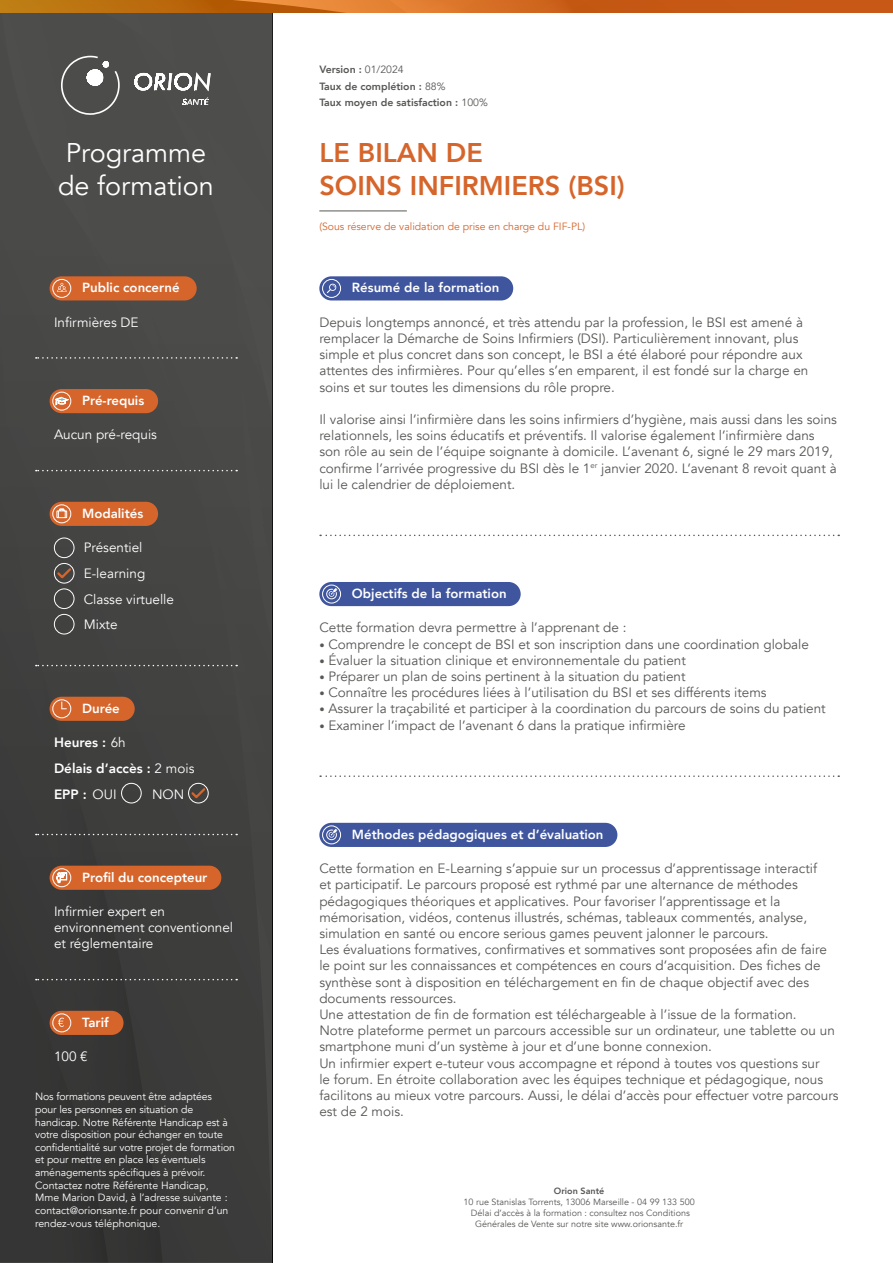
<style>
.page{position:relative;width:893px;height:1263px;background:#fff}
.page>*{position:absolute;margin:0;border:0;box-sizing:border-box;transform-origin:0 0}
.t1{font:800 27px/32.4px "Avenir";color:#d6652b}
.t2{font:27px/32.4px "Avenir";color:#fff}
.t3{font:13.5px/16.2px "Avenir";color:#575756}
.t4{font:13.5px/16.2px "Avenir";color:#fff}
.t5{font:800 13.5px/25.8px "Avenir";color:#fff}
.t6{font:800 13.2px "Avenir";color:#fff}
.t7{font:10.5px/12.6px "Avenir";letter-spacing:-.01em;color:#fff}
.t8{font:800 10.5px/16px "Avenir";color:#575756}
.t9{font:10.5px "Avenir";color:#d6652b}
.t10{font:9px/10.8px "Avenir";color:#575756;text-align:center}
.t11{font:800 9px "Avenir";color:#575756}
.s1{font-weight:400}
.s2{font-size:10.5px}
</style>
<div class="page">
<div style="left:0;top:13px;width:272px;height:1250px;background:linear-gradient(to bottom,#50504f,#353535)"></div>
<svg style="left:36px;top:357px;width:201px;height:2px"></svg>
<svg style="left:36px;top:470px;width:201px;height:1px"></svg>
<svg style="left:36px;top:665px;width:201px;height:1px"></svg>
<svg style="left:36px;top:834px;width:201px;height:1px"></svg>
<svg style="left:36px;top:979px;width:201px;height:1px"></svg>
<div style="left:50px;top:1011px;width:74px;height:24px;background:#d6652b;border-radius:12px"></div>
<div style="left:52px;top:1013px;width:19px;height:19px;border:1px solid #fff;border-radius:50%"></div>
<svg style="left:58px;top:1018px;width:6px;height:9px"></svg>
<div style="left:50px;top:389px;width:108px;height:24px;background:#d6652b;border-radius:12px"></div>
<div style="left:52px;top:392px;width:19px;height:18px;border:1px solid #fff;border-radius:50%"></div>
<svg style="left:55px;top:397px;width:13px;height:8px"></svg>
<div style="left:50px;top:866px;width:171px;height:24px;background:#d6652b;border-radius:12px"></div>
<div style="left:52px;top:868px;width:19px;height:19px;border:1px solid #fff;border-radius:50%"></div>
<svg style="left:57px;top:872px;width:10px;height:14px"></svg>
<div style="left:319px;top:276px;width:194px;height:24px;background:#3f559e;border-radius:12px"></div>
<div style="left:322px;top:279px;width:19px;height:19px;border:1px solid #fff;border-radius:50%"></div>
<svg style="left:327px;top:283px;width:10px;height:10px"></svg>
<div style="left:319px;top:582px;width:202px;height:24px;background:#3f559e;border-radius:12px"></div>
<div style="left:322px;top:585px;width:19px;height:18px;border:1px solid #fff;border-radius:50%"></div>
<svg style="left:326px;top:588px;width:12px;height:12px"></svg>
<svg style="left:320px;top:535px;width:519px;height:1px"></svg>
<svg style="left:320px;top:775px;width:519px;height:2px"></svg>
<div style="left:50px;top:276px;width:147px;height:24px;background:#d6652b;border-radius:12px"></div>
<div style="left:52px;top:279px;width:19px;height:19px;border:1px solid #fff;border-radius:50%"></div>
<svg style="left:57px;top:283px;width:10px;height:9px"></svg>
<div style="left:54px;top:538px;width:20px;height:20px;border:1px solid #fff;border-radius:50%"></div>
<div style="left:54px;top:588px;width:20px;height:21px;border:1px solid #fff;border-radius:50%"></div>
<div style="left:54px;top:563px;width:20px;height:20px;border:1px solid #fff;border-radius:50%"></div>
<div style="left:54px;top:614px;width:20px;height:20px;border:1px solid #fff;border-radius:50%"></div>
<div style="left:50px;top:502px;width:108px;height:24px;background:#d6652b;border-radius:12px"></div>
<div style="left:52px;top:504px;width:19px;height:19px;border:1px solid #fff;border-radius:50%"></div>
<svg style="left:56px;top:508px;width:11px;height:10px"></svg>
<svg style="left:55px;top:566px;width:18px;height:14px"></svg>
<div style="left:121px;top:783px;width:21px;height:20px;border:1px solid #fff;border-radius:50%"></div>
<div style="left:188px;top:783px;width:21px;height:20px;border:1px solid #fff;border-radius:50%"></div>
<div style="left:50px;top:697px;width:85px;height:24px;background:#d6652b;border-radius:12px"></div>
<div style="left:52px;top:699px;width:19px;height:19px;border:1px solid #fff;border-radius:50%"></div>
<svg style="left:61px;top:702px;width:5px;height:7px"></svg>
<svg style="left:189px;top:786px;width:18px;height:14px"></svg>
<div style="left:319px;top:823px;width:298px;height:24px;background:#3f559e;border-radius:12px"></div>
<div style="left:322px;top:825px;width:19px;height:19px;border:1px solid #fff;border-radius:50%"></div>
<svg style="left:326px;top:829px;width:12px;height:12px"></svg>
<svg style="left:0;top:0;width:893px;height:13px;background:#c96819"></svg>
<svg style="left:182px;top:98px;width:28px;height:7px"></svg>
<svg style="left:134px;top:72px;width:77px;height:19px"></svg>
<svg style="left:61px;top:56px;width:59px;height:59px;background:#666"></svg>
<hr style="left:319px;top:211px;width:88px;height:1px;background:#575756">
<p class="t8" style="left:319px;top:62px;width:170px">Version : <span class="s1">01/2024<br></span>Taux de complétion : <span class="s1">88%<br></span>Taux moyen de satisfaction : <span class="s1">100%</span></p>
<h1 class="t2" style="left:58px;top:137px;width:157px">Programme de formation</h1>
<h1 class="t1" style="left:319px;top:137px;width:307px">LE BILAN DE<br>SOINS INFIRMIERS (BSI)</h1>
<p class="t6" style="left:82px;top:277px;width:99px">Public concerné</p>
<p class="t4" style="left:54px;top:314px;width:86px">Infirmières DE</p>
<p class="t6" style="left:82px;top:390px;width:64px">Pré-requis</p>
<p class="t4" style="left:54px;top:427px;width:105px">Aucun pré-requis</p>
<p class="t6" style="left:82px;top:503px;width:63px">Modalités</p>
<p class="t4" style="left:84px;top:540px;width:60px">Présentiel</p>
<p class="t4" style="left:84px;top:565px;width:63px">E-learning</p>
<p class="t4" style="left:84px;top:617px;width:35px">Mixte</p>
<p class="t4" style="left:84px;top:591px;width:92px">Classe virtuelle</p>
<p class="t6" style="left:82px;top:698px;width:39px">Durée</p>
<p class="t5" style="left:54px;top:729px;width:73px">Heures : <span class="s1">6h</span></p>
<p class="t5" style="left:152px;top:755px;width:44px;text-indent:-98px">Délais d’accès : <span class="s1">2 mois<br>NON</span></p>
<p class="t5" style="left:54px;top:781px;width:64px">EPP : <span class="s1">OUI</span></p>
<p class="t6" style="left:82px;top:867px;width:127px">Profil du concepteur</p>
<p class="t4" style="left:54px;top:903px;width:181px">Infirmier expert en environnement conventionnel et réglementaire</p>
<p class="t6" style="left:82px;top:1012px;width:28px">Tarif</p>
<p class="t4" style="left:54px;top:1049px;width:35px">100 €</p>
<p class="t7" style="left:35px;top:1091px;width:201px">Nos formations peuvent être adaptées pour les personnes en situation de handicap. Notre Référente Handicap est à votre disposition pour échanger en toute confidentialité sur votre projet de formation et pour mettre en place les éventuels aménagements spécifiques à prévoir.<br>Contactez notre Référente Handicap, Mme Marion David, à l’adresse suivante : contact@orionsante.fr pour convenir d’un rendez-vous téléphonique.</p>
<p class="t9" style="left:319px;top:220px;width:267px">(Sous réserve de validation de prise en charge du FIF-PL)</p>
<p class="t6" style="left:352px;top:277px;width:149px">Résumé de la formation</p>
<p class="t3" style="left:319px;top:314px;width:490px">Depuis longtemps annoncé, et très attendu par la profession, le BSI est amené à remplacer la Démarche de Soins Infirmiers (DSI). Particulièrement innovant, plus simple et plus concret dans son concept, le BSI a été élaboré pour répondre aux attentes des infirmières. Pour qu’elles s’en emparent, il est fondé sur la charge en soins et sur toutes les dimensions du rôle propre.</p>
<p class="t3" style="left:319px;top:411px;width:519px">Il valorise ainsi l’infirmière dans les soins infirmiers d’hygiène, mais aussi dans les soins relationnels, les soins éducatifs et préventifs. Il valorise également l’infirmière dans son rôle au sein de l’équipe soignante à domicile. L’avenant 6, signé le 29 mars 2019, confirme l’arrivée progressive du BSI dès le 1<sup>er</sup> janvier 2020. L’avenant 8 revoit quant à lui le calendrier de déploiement.</p>
<p class="t6" style="left:352px;top:583px;width:156px">Objectifs de la formation</p>
<p class="t3" style="left:319px;top:620px;width:309px">Cette formation devra permettre à l’apprenant de :</p>
<p class="t3" style="left:319px;top:636px;width:491px"><span class="s2">•</span> Comprendre le concept de BSI et son inscription dans une coordination globale</p>
<p class="t3" style="left:319px;top:652px;width:368px"><span class="s2">•</span> Évaluer la situation clinique et environnementale du patient</p>
<p class="t3" style="left:319px;top:668px;width:368px"><span class="s2">•</span> Préparer un plan de soins pertinent à la situation du patient</p>
<p class="t3" style="left:319px;top:685px;width:449px"><span class="s2">•</span> Connaître les procédures liées à l’utilisation du BSI et ses différents items</p>
<p class="t3" style="left:319px;top:701px;width:508px"><span class="s2">•</span> Assurer la traçabilité et participer à la coordination du parcours de soins du patient</p>
<p class="t3" style="left:319px;top:717px;width:368px"><span class="s2">•</span> Examiner l’impact de l’avenant 6 dans la pratique infirmière</p>
<p class="t6" style="left:352px;top:824px;width:253px">Méthodes pédagogiques et d’évaluation</p>
<p class="t3" style="left:319px;top:861px;width:521px">Cette formation en E-Learning s’appuie sur un processus d’apprentissage interactif<br>et participatif. Le parcours proposé est rythmé par une alternance de méthodes pédagogiques théoriques et applicatives. Pour favoriser l’apprentissage et la mémorisation, vidéos, contenus illustrés, schémas, tableaux commentés, analyse, simulation en santé ou encore serious games peuvent jalonner le parcours.<br>Les évaluations formatives, confirmatives et sommatives sont proposées afin de faire le point sur les connaissances et compétences en cours d’acquisition. Des fiches de synthèse sont à disposition en téléchargement en fin de chaque objectif avec des documents ressources.<br>Une attestation de fin de formation est téléchargeable à l’issue de la formation.<br>Notre plateforme permet un parcours accessible sur un ordinateur, une tablette ou un smartphone muni d’un système à jour et d’une bonne connexion.<br>Un infirmier expert e-tuteur vous accompagne et répond à toutes vos questions sur<br>le forum. En étroite collaboration avec les équipes technique et pédagogique, nous facilitons au mieux votre parcours. Aussi, le délai d’accès pour effectuer votre parcours est de 2 mois.</p>
<p class="t11" style="left:554px;top:1184px;width:52px">Orion Santé</p>
<p class="t10" style="left:464px;top:1196px;width:233px">10 rue Stanislas Torrents, 13006 Marseille - 04 99 133 500<br>Délai d’accès à la formation : consultez nos Conditions<br>Générales de Vente sur notre site www.orionsante.fr</p>
</div>
